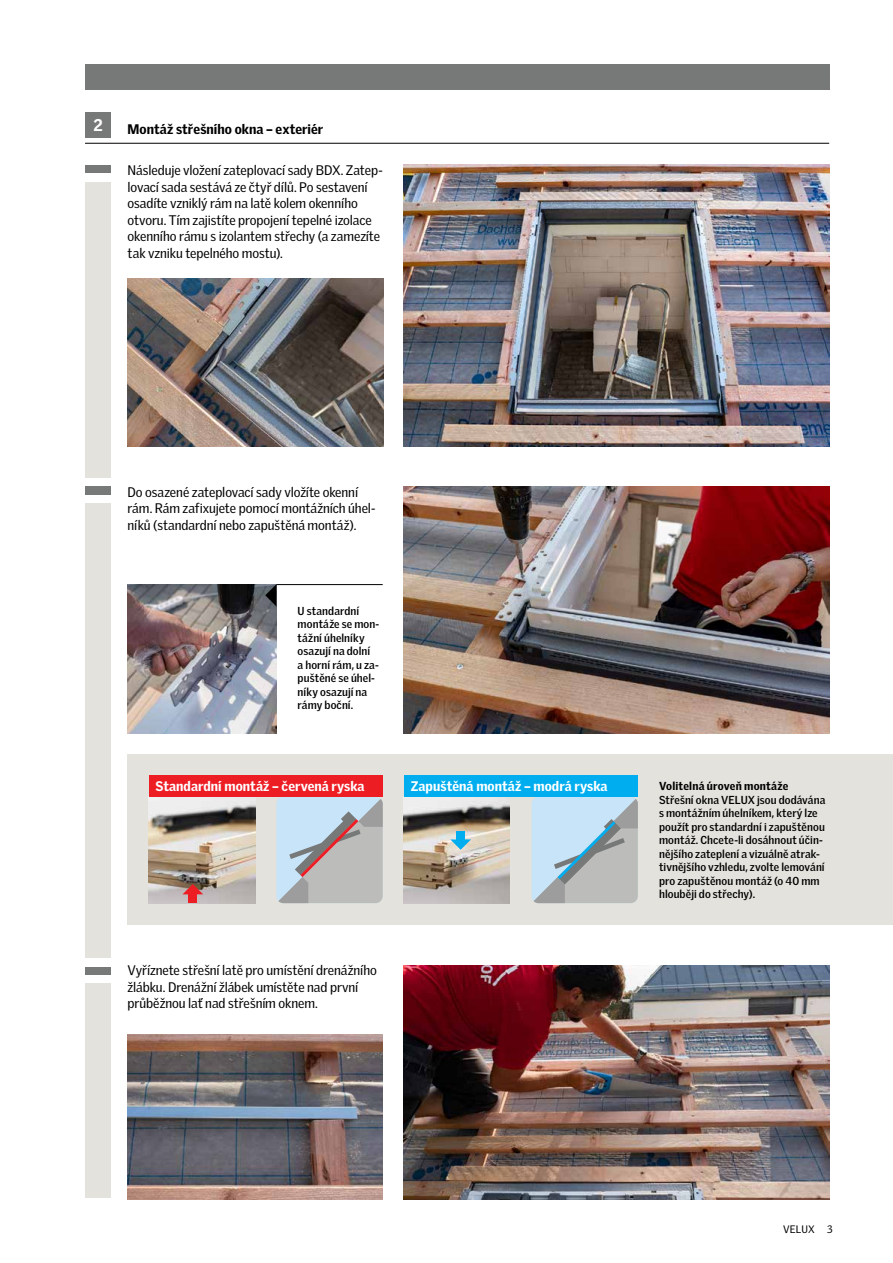
<style>
.page{position:relative;width:893px;height:1263px;background:#fff}
.page>*{position:absolute;margin:0;border:0;box-sizing:border-box;transform-origin:0 0}
.t1{font:900 16.5px "Velux Gothic";color:#fff}
.t2{font:13.5px/16.5px "Velux Gothic";letter-spacing:-.005em;color:#000}
.t3{font:900 13.5px "Velux Gothic";color:#fff}
.t4{font:900 13.5px "Velux Gothic";color:#000}
.t5{font:700 11.25px/13.5px "Velux Gothic";letter-spacing:.005em;color:#000}
.t6{font:900 11.25px "Velux Gothic";letter-spacing:.015em;color:#000}
.t7{font:10.5px "Velux Gothic";letter-spacing:.015em;color:#000}
</style>
<div class="page">
<div style="left:85px;top:64px;width:744px;height:25px;background:#777878"></div>
<div style="left:85px;top:112px;width:26px;height:25px;background:#777878"></div>
<hr style="left:85px;top:143px;width:744px;height:1px;background:#000">
<img style="left:403px;top:165px;width:427px;height:282px">
<img style="left:128px;top:279px;width:255px;height:168px">
<div style="left:85px;top:165px;width:26px;height:8px;background:#777878"></div>
<div style="left:85px;top:486px;width:26px;height:9px;background:#777878"></div>
<div style="left:85px;top:966px;width:26px;height:9px;background:#777878"></div>
<div style="left:85px;top:182px;width:26px;height:296px;background:#e3e2dd"></div>
<div style="left:85px;top:503px;width:26px;height:455px;background:#e3e2dd"></div>
<div style="left:85px;top:983px;width:26px;height:215px;background:#e3e2dd"></div>
<img style="left:404px;top:965px;width:425px;height:234px">
<img style="left:128px;top:1034px;width:255px;height:165px">
<img style="left:404px;top:486px;width:425px;height:247px">
<img style="left:128px;top:584px;width:148px;height:149px">
<hr style="left:276px;top:584px;width:107px;height:1px;background:#000">
<svg style="left:265px;top:584px;width:11px;height:22px"></svg>
<div style="left:128px;top:754px;width:765px;height:170px;background:#e3e2dd"></div>
<img style="left:149px;top:797px;width:106px;height:106px">
<div style="left:276px;top:797px;width:107px;height:106px;background:#c7e4f8;border-radius:7px"></div>
<svg style="left:279px;top:799px;width:104px;height:104px"></svg>
<div style="left:531px;top:797px;width:107px;height:106px;background:#c7e4f8;border-radius:7px"></div>
<svg style="left:534px;top:799px;width:104px;height:104px"></svg>
<img style="left:403px;top:797px;width:107px;height:106px">
<svg style="left:182px;top:884px;width:21px;height:10px"></svg>
<div style="left:188px;top:894px;width:9px;height:9px;background:#ed1d24"></div>
<svg style="left:450px;top:839px;width:21px;height:11px"></svg>
<div style="left:456px;top:831px;width:9px;height:8px;background:#00aeef"></div>
<div style="left:149px;top:775px;width:234px;height:22px;background:#ed1d24"></div>
<div style="left:404px;top:775px;width:234px;height:22px;background:#00aeef"></div>
<p class="t1" style="left:94px;top:115px;width:11px">2</p>
<p class="t4" style="left:128px;top:120px;width:197px">Montáž střešního okna – exteriér</p>
<p class="t2" style="left:128px;top:162px;width:257px">Následuje vložení zateplovací sady BDX. Zatep&shy;lovací sada sestává ze čtyř dílů. Po sestavení osadíte vzniklý rám na latě kolem okenního otvoru. Tím zajistíte propojení tepelné izolace okenního rámu s izolantem střechy (a zamezíte tak vzniku tepelného mostu).</p>
<p class="t2" style="left:128px;top:483px;width:249px">Do osazené zateplovací sady vložíte okenní rám. Rám zafixujete pomocí montážních úhel&shy;níků (standardní nebo zapuštěná montáž).</p>
<p class="t5" style="left:298px;top:604px;width:83px">U standardní montáže se mon&shy;tážní úhelníky osazují na dolní<br>a horní rám, u za&shy;puštěné se úhel&shy;níky osazují na rámy boční.</p>
<p class="t3" style="left:156px;top:778px;width:211px">Standardní montáž – červená ryska</p>
<p class="t3" style="left:411px;top:778px;width:198px">Zapuštěná montáž – modrá ryska</p>
<p class="t2" style="left:128px;top:962px;width:251px">Vyříznete střešní latě pro umístění drenážního žlábku. Drenážní žlábek umístěte nad první průběžnou lať nad střešním oknem.</p>
<p class="t6" style="left:659px;top:779px;width:131px">Volitelná úroveň montáže</p>
<p class="t5" style="left:659px;top:793px;width:168px">Střešní okna VELUX jsou dodávána s montážním úhelníkem, který lze použít pro standardní i zapuštěnou montáž. Chcete-li dosáhnout účin&shy;nějšího zateplení a vizuálně atrak&shy;tivnějšího vzhledu, zvolte lemování pro zapuštěnou montáž (o 40 mm hlouběji do střechy).</p>
<p class="t7" style="left:783px;top:1223px;width:51px">VELUX 3</p>
</div>
